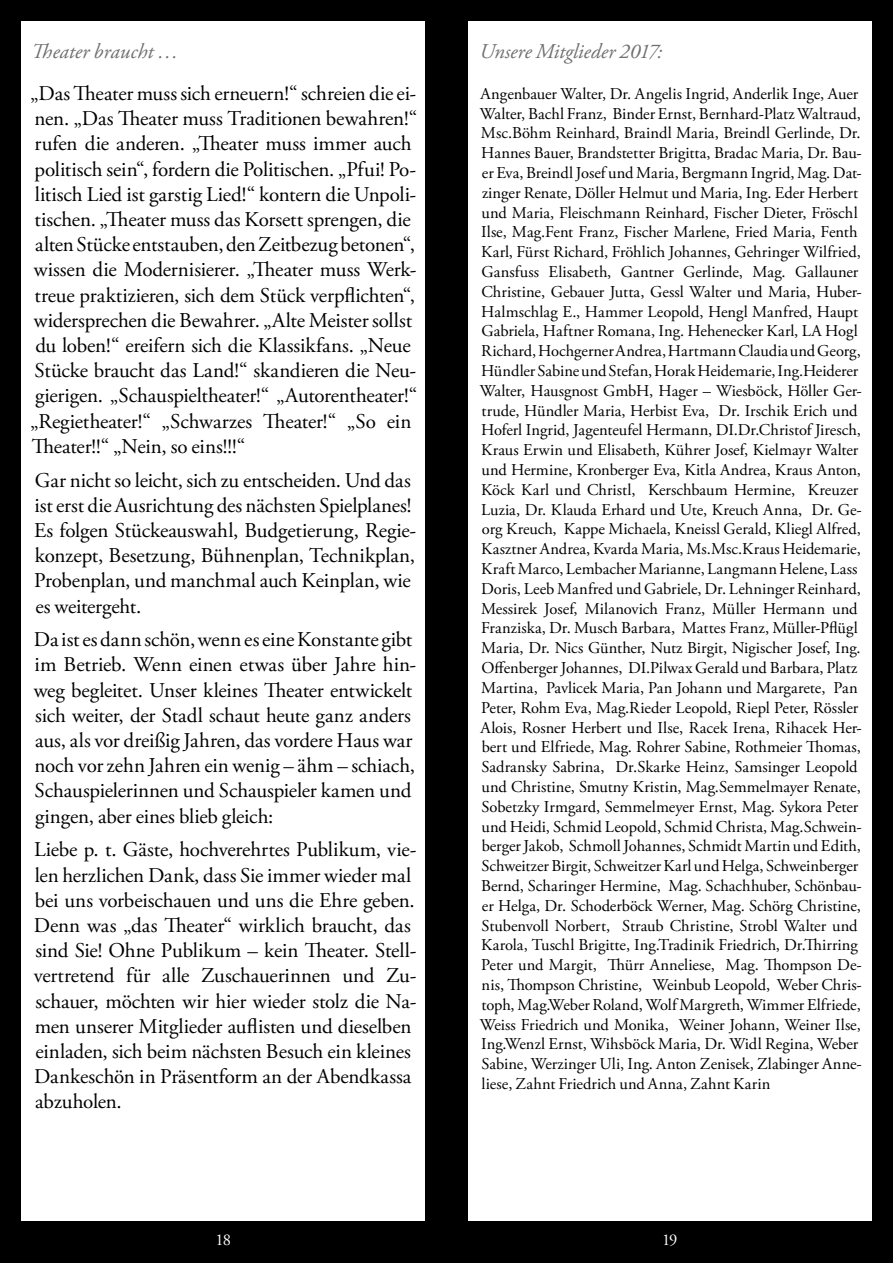
<style>
.page{position:relative;width:893px;height:1263px;background:#000}
.page>*{position:absolute;margin:0;border:0;box-sizing:border-box;transform-origin:0 0}
.t1{font:21px/25.2px "Adobe Garamond Pro";letter-spacing:-.005em;color:#000}
.t2{font:italic 21px "Adobe Garamond Pro";color:#706f6f}
.t3{font:16.5px/19.8px "Adobe Garamond Pro";color:#000}
.t4{font:16.5px "Adobe Garamond Pro";color:#fff}
</style>
<div class="page">
<div style="left:21px;top:21px;width:404px;height:1199px;background:#fff"></div>
<div style="left:468px;top:21px;width:404px;height:1199px;background:#fff"></div>
<p class="t2" style="left:31px;top:38px;width:149px">Theater braucht …</p>
<p class="t1" style="left:30px;top:81px;width:388px">„Das Theater muss sich erneuern!“ schreien die ei&shy;nen. „Das Theater muss Traditionen bewahren!“ rufen die anderen. „Theater muss immer auch politisch sein“, fordern die Politischen. „Pfui! Po&shy;litisch Lied ist garstig Lied!“ kontern die Unpoli&shy;tischen. „Theater muss das Korsett sprengen, die alten Stücke entstauben, den Zeitbezug betonen“, wissen die Modernisierer. „Theater muss Werk&shy;treue praktizieren, sich dem Stück verpflichten“, widersprechen die Bewahrer. „Alte Meister sollst du loben!“ ereifern sich die Klassikfans. „Neue Stücke braucht das Land!“ skandieren die Neu&shy;gierigen. „Schauspieltheater!“ „Autorentheater!“ „Regietheater!“ „Schwarzes Theater!“ „So ein Theater!!“ „Nein, so eins!!!“</p>
<p class="t1" style="left:34px;top:468px;width:384px">Gar nicht so leicht, sich zu entscheiden. Und das ist erst die Ausrichtung des nächsten Spielplanes!<br>Es folgen Stückeauswahl, Budgetierung, Regie&shy;konzept, Besetzung, Bühnenplan, Technikplan, Probenplan, und manchmal auch Keinplan, wie es weitergeht.</p>
<p class="t1" style="left:34px;top:628px;width:384px">Da ist es dann schön, wenn es eine Konstante gibt im Betrieb. Wenn einen etwas über Jahre hin&shy;weg begleitet. Unser kleines Theater entwickelt sich weiter, der Stadl schaut heute ganz anders aus, als vor dreißig Jahren, das vordere Haus war noch vor zehn Jahren ein wenig – ähm – schiach, Schauspielerinnen und Schauspieler kamen und gingen, aber eines blieb gleich:</p>
<p class="t1" style="left:34px;top:838px;width:384px">Liebe p. t. Gäste, hochverehrtes Publikum, vie&shy;len herzlichen Dank, dass Sie immer wieder mal bei uns vorbeischauen und uns die Ehre geben.<br>Denn was „das Theater“ wirklich braucht, das sind Sie! Ohne Publikum – kein Theater. Stell&shy;vertretend für alle Zuschauerinnen und Zu&shy;schauer, möchten wir hier wieder stolz die Na&shy;men unserer Mitglieder auflisten und dieselben einladen, sich beim nächsten Besuch ein kleines Dankeschön in Präsentform an der Abendkassa abzuholen.</p>
<p class="t2" style="left:479px;top:38px;width:185px">Unsere Mitglieder 2017:</p>
<p class="t3" style="left:480px;top:84px;width:384px">Angenbauer Walter, Dr. Angelis Ingrid, Anderlik Inge, Auer Walter, Bachl Franz, Binder Ernst, Bernhard-Platz Waltraud, Msc.Böhm Reinhard, Braindl Maria, Breindl Gerlinde, Dr.<br>Hannes Bauer, Brandstetter Brigitta, Bradac Maria, Dr. Bau&shy;er Eva, Breindl Josef und Maria, Bergmann Ingrid, Mag. Dat&shy;zinger Renate, Döller Helmut und Maria, Ing. Eder Herbert und Maria, Fleischmann Reinhard, Fischer Dieter, Fröschl Ilse, Mag.Fent Franz, Fischer Marlene, Fried Maria, Fenth Karl, Fürst Richard, Fröhlich Johannes, Gehringer Wilfried, Gansfuss Elisabeth, Gantner Gerlinde, Mag. Gallauner Christine, Gebauer Jutta, Gessl Walter und Maria, Huber-Halmschlag E., Hammer Leopold, Hengl Manfred, Haupt Gabriela, Haftner Romana, Ing. Hehenecker Karl, LA Hogl Richard, Hochgerner Andrea, Hartmann Claudia und Georg, Hündler Sabine und Stefan, Horak Heidemarie, Ing.Heiderer Walter, Hausgnost GmbH, Hager – Wiesböck, Höller Ger&shy;trude, Hündler Maria, Herbist Eva, Dr. Irschik Erich und Hoferl Ingrid, Jagenteufel Hermann, DI.Dr.Christof Jiresch, Kraus Erwin und Elisabeth, Kührer Josef, Kielmayr Walter und Hermine, Kronberger Eva, Kitla Andrea, Kraus Anton, Köck Karl und Christl, Kerschbaum Hermine, Kreuzer Luzia, Dr. Klauda Erhard und Ute, Kreuch Anna, Dr. Ge&shy;org Kreuch, Kappe Michaela, Kneissl Gerald, Kliegl Alfred, Kasztner Andrea, Kvarda Maria, Ms.Msc.Kraus Heidemarie, Kraft Marco, Lembacher Marianne, Langmann Helene, Lass Doris, Leeb Manfred und Gabriele, Dr. Lehninger Reinhard, Messirek Josef, Milanovich Franz, Müller Hermann und Franziska, Dr. Musch Barbara, Mattes Franz, Müller-Pflügl Maria, Dr. Nics Günther, Nutz Birgit, Nigischer Josef, Ing.<br>Offenberger Johannes, DI.Pilwax Gerald und Barbara, Platz Martina, Pavlicek Maria, Pan Johann und Margarete, Pan Peter, Rohm Eva, Mag.Rieder Leopold, Riepl Peter, Rössler Alois, Rosner Herbert und Ilse, Racek Irena, Rihacek Her&shy;bert und Elfriede, Mag. Rohrer Sabine, Rothmeier Thomas, Sadransky Sabrina, Dr.Skarke Heinz, Samsinger Leopold und Christine, Smutny Kristin, Mag.Semmelmayer Renate, Sobetzky Irmgard, Semmelmeyer Ernst, Mag. Sykora Peter und Heidi, Schmid Leopold, Schmid Christa, Mag.Schwein&shy;berger Jakob, Schmoll Johannes, Schmidt Martin und Edith, Schweitzer Birgit, Schweitzer Karl und Helga, Schweinberger Bernd, Scharinger Hermine, Mag. Schachhuber, Schönbau&shy;er Helga, Dr. Schoderböck Werner, Mag. Schörg Christine, Stubenvoll Norbert, Straub Christine, Strobl Walter und Karola, Tuschl Brigitte, Ing.Tradinik Friedrich, Dr.Thirring Peter und Margit, Thürr Anneliese, Mag. Thompson De&shy;nis, Thompson Christine, Weinbub Leopold, Weber Chris&shy;toph, Mag.Weber Roland, Wolf Margreth, Wimmer Elfriede, Weiss Friedrich und Monika, Weiner Johann, Weiner Ilse, Ing.Wenzl Ernst, Wihsböck Maria, Dr. Widl Regina, Weber Sabine, Werzinger Uli, Ing. Anton Zenisek, Zlabinger Anne&shy;liese, Zahnt Friedrich und Anna, Zahnt Karin</p>
<p class="t4" style="left:215px;top:1230px;width:17px">18</p>
<p class="t4" style="left:662px;top:1230px;width:17px">19</p>
</div>
